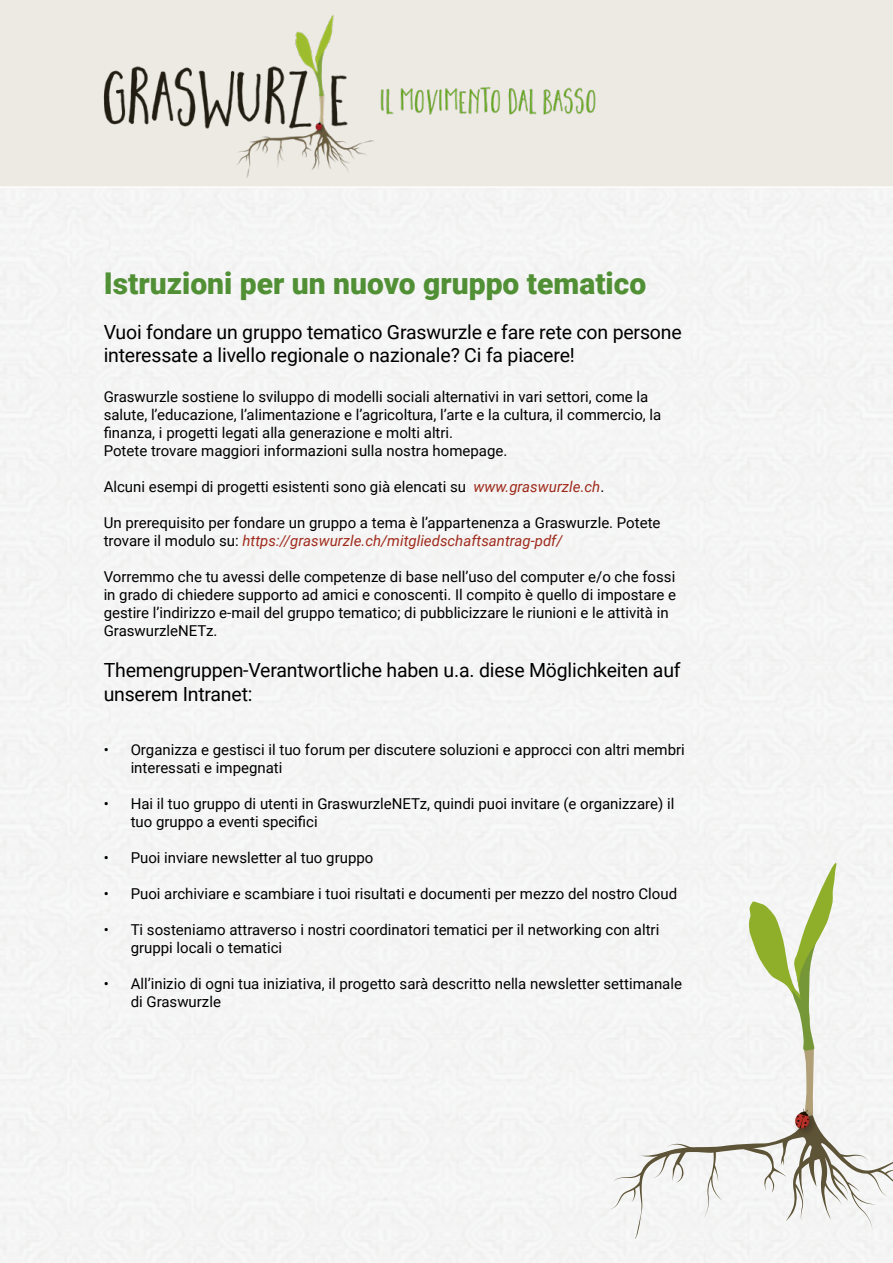
<style>
.page{position:relative;width:893px;height:1263px;background:#fff}
.page>*{position:absolute;margin:0;border:0;box-sizing:border-box;transform-origin:0 0}
.t1{font:900 30px "Roboto";color:#539337}
.t2{font:19.5px/23.4px "Roboto";letter-spacing:-.01em;color:#000}
.t3{font:15px/18px "Roboto";color:#000}
.s1{font-style:italic;color:#a32c1d}
</style>
<div class="page">
<div style="left:0;top:0;width:893px;height:187px;background:#edeae4"></div>
<img style="left:103px;top:15px;width:493px;height:163px">
<hr style="left:0;top:186px;width:893px;height:2px;background:#fff">
<svg style="left:609px;top:862px;width:284px;height:377px"></svg>
<h1 class="t1" style="left:104px;top:262px;width:544px">Istruzioni per un nuovo gruppo tematico</h1>
<h2 class="t2" style="left:104px;top:319px;width:580px">Vuoi fondare un gruppo tematico Graswurzle e fare rete con persone interessate a livello regionale o nazionale? Ci fa piacere!</h2>
<p class="t3" style="left:104px;top:387px;width:559px">Graswurzle sostiene lo sviluppo di modelli sociali alternativi in vari settori, come la salute, l’educazione, l’alimentazione e l’agricoltura, l’arte e la cultura, il commercio, la finanza, i progetti legati alla generazione e molti altri.<br>Potete trovare maggiori informazioni sulla nostra homepage.</p>
<p class="t3" style="left:104px;top:477px;width:502px">Alcuni esempi di progetti esistenti sono già elencati su <span class="s1">www.graswurzle.ch</span>.</p>
<p class="t3" style="left:104px;top:513px;width:558px">Un prerequisito per fondare un gruppo a tema è l’appartenenza a Graswurzle. Potete trovare il modulo su: <span class="s1">https://graswurzle.ch/mitgliedschaftsantrag-pdf/</span></p>
<p class="t3" style="left:104px;top:567px;width:574px">Vorremmo che tu avessi delle competenze di base nell’uso del computer e/o che fossi in grado di chiedere supporto ad amici e conoscenti. Il compito è quello di impostare e gestire l’indirizzo e-mail del gruppo tematico; di pubblicizzare le riunioni e le attività in GraswurzleNETz.</p>
<h2 class="t2" style="left:104px;top:658px;width:579px">Themengruppen-Verantwortliche haben u.a. diese Möglichkeiten auf unserem Intranet:</h2>
<p class="t3" style="left:131px;top:740px;width:556px;text-indent:-27px">• Organizza e gestisci il tuo forum per discutere soluzioni e approcci con altri membri interessati e impegnati</p>
<p class="t3" style="left:131px;top:794px;width:545px;text-indent:-27px">• Hai il tuo gruppo di utenti in GraswurzleNETz, quindi puoi invitare (e organizzare) il tuo gruppo a eventi specifici</p>
<p class="t3" style="left:104px;top:848px;width:271px">• Puoi inviare newsletter al tuo gruppo</p>
<p class="t3" style="left:104px;top:884px;width:575px">• Puoi archiviare e scambiare i tuoi risultati e documenti per mezzo del nostro Cloud</p>
<p class="t3" style="left:131px;top:920px;width:530px;text-indent:-27px">• Ti sosteniamo attraverso i nostri coordinatori tematici per il networking con altri gruppi locali o tematici</p>
<p class="t3" style="left:131px;top:974px;width:553px;text-indent:-27px">• All’inizio di ogni tua iniziativa, il progetto sarà descritto nella newsletter settimanale di Graswurzle</p>
</div>
